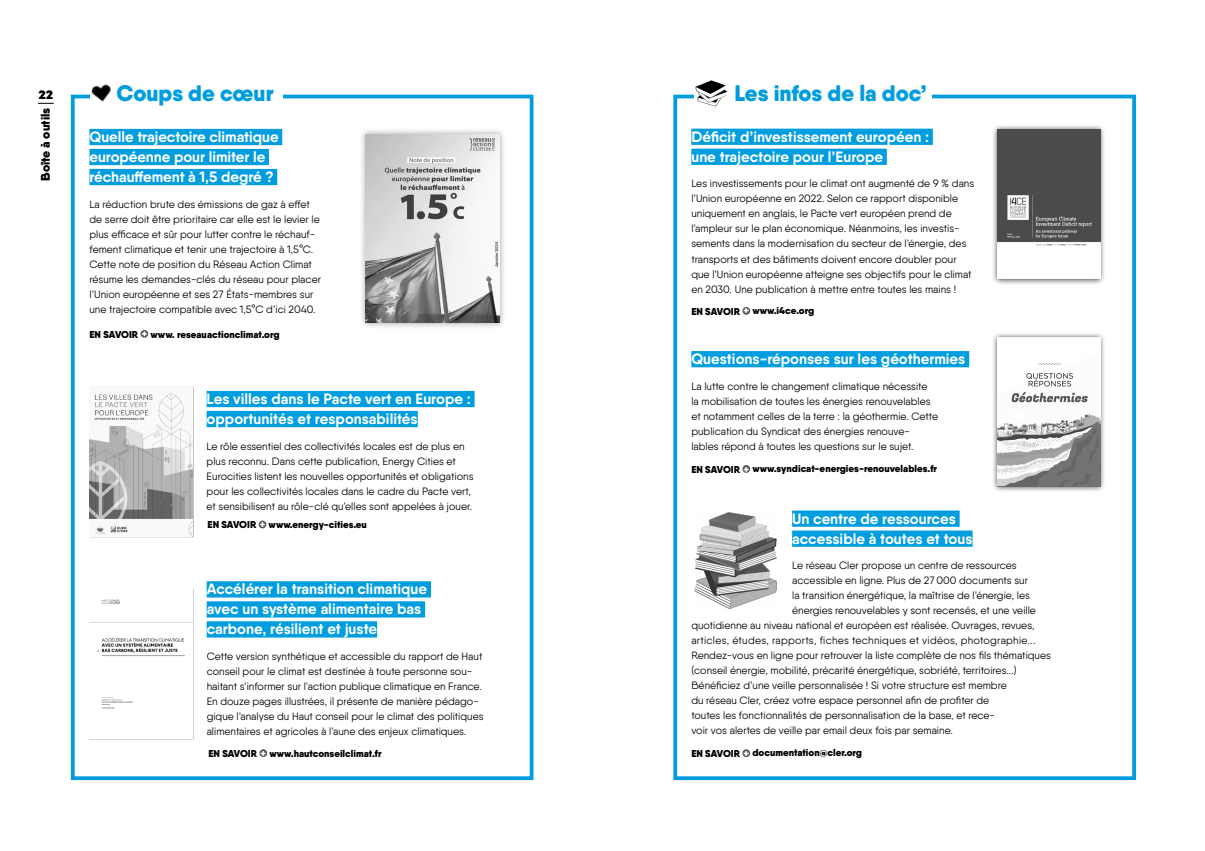
<style>
.page{position:relative;width:1205px;height:851px;background:#fff}
.page>*{position:absolute;margin:0;border:0;box-sizing:border-box;transform-origin:0 0}
.t1{font:900 22.5px "Qanelas Soft";color:#009ddf}
.t2{font:700 15px/20px "Qanelas Soft";color:#fff}
.t3{font:900 12.5px "Qanelas Soft";color:#000}
.t4{font:800 12.5px "Campton";color:#000}
.t5{font:10.62px/15px "Qanelas Soft";color:#000}
.t6{font:10.62px "Qanelas Soft";letter-spacing:.025em;color:#000}
.t7{font:900 10px "Qanelas Soft";color:#000}
.s1{color:#fff}
</style>
<div class="page">
<div style="left:71px;top:95px;width:462px;height:685px;border:4px solid #009ddf"></div>
<div style="left:90px;top:71px;width:23px;height:41px;background:#fff"></div>
<div style="left:89px;top:129px;width:193px;height:16px;background:#009ddf"></div>
<div style="left:89px;top:149px;width:180px;height:16px;background:#009ddf"></div>
<div style="left:89px;top:169px;width:188px;height:16px;background:#009ddf"></div>
<div style="left:673px;top:95px;width:463px;height:685px;border:4px solid #009ddf"></div>
<svg style="left:38px;top:103px;width:16px;height:1px"></svg>
<div style="left:694px;top:75px;width:42px;height:37px;background:#fff"></div>
<svg style="left:695px;top:80px;width:32px;height:26px"></svg>
<div style="left:729px;top:83px;width:203px;height:23px;background:#fff"></div>
<div style="left:108px;top:83px;width:174px;height:31px;background:#fff"></div>
<img style="left:91px;top:84px;width:20px;height:18px">
<div style="left:358px;top:128px;width:149px;height:202px;background:#000;opacity:.35"></div>
<img style="left:365px;top:134px;width:134px;height:188px">
<svg style="left:140px;top:330px;width:8px;height:7px"></svg>
<svg style="left:142px;top:331px;width:5px;height:5px"></svg>
<div style="left:207px;top:391px;width:267px;height:16px;background:#009ddf"></div>
<div style="left:207px;top:411px;width:211px;height:16px;background:#009ddf"></div>
<div style="left:89px;top:386px;width:105px;height:152px;background:#000;opacity:.35"></div>
<img style="left:90px;top:387px;width:102px;height:149px">
<div style="left:691px;top:129px;width:242px;height:16px;background:#009ddf"></div>
<div style="left:691px;top:149px;width:196px;height:16px;background:#009ddf"></div>
<div style="left:742px;top:307px;width:8px;height:8px;background:#575756;border-radius:50%"></div>
<div style="left:991px;top:124px;width:115px;height:161px;background:#000;opacity:.75"></div>
<img style="left:997px;top:130px;width:103px;height:148px">
<div style="left:792px;top:510px;width:167px;height:16px;background:#009ddf"></div>
<div style="left:792px;top:530px;width:180px;height:16px;background:#009ddf"></div>
<div style="left:742px;top:749px;width:8px;height:8px;background:#575756;border-radius:50%"></div>
<img style="left:694px;top:512px;width:83px;height:96px">
<div style="left:207px;top:581px;width:224px;height:16px;background:#009ddf"></div>
<div style="left:207px;top:601px;width:218px;height:16px;background:#009ddf"></div>
<div style="left:207px;top:621px;width:170px;height:16px;background:#009ddf"></div>
<img style="left:90px;top:599px;width:102px;height:110px">
<div style="left:259px;top:520px;width:7px;height:8px;background:#575756;border-radius:50%"></div>
<div style="left:259px;top:749px;width:8px;height:8px;background:#575756;border-radius:50%"></div>
<div style="left:991px;top:331px;width:115px;height:161px;background:#000;opacity:.75"></div>
<img style="left:997px;top:337px;width:103px;height:149px">
<div style="left:691px;top:351px;width:278px;height:16px;background:#009ddf"></div>
<div style="left:742px;top:465px;width:8px;height:7px;background:#575756;border-radius:50%"></div>
<p class="t4" style="left:39px;top:86px;width:16px">22</p>
<h1 class="t1" style="left:117px;top:79px;width:158px">Coups de cœur</h1>
<h1 class="t1" style="left:734px;top:79px;width:194px">Les infos de la doc’</h1>
<p class="t3" style="left:37px;top:181px;width:75px;rotate:-90deg">Boîte à outils</p>
<h2 class="t2" style="left:89px;top:127px;width:191px">Quelle trajectoire climatique européenne pour limiter le réchauffement à 1,5 degré ?</h2>
<p class="t5" style="left:89px;top:196px;width:233px">La réduction brute des émissions de gaz à effet de serre doit être prioritaire car elle est le levier le plus efficace et sûr pour lutter contre le réchauf&shy;fement climatique et tenir une trajectoire à 1,5°C.<br>Cette note de position du Réseau Action Climat résume les demandes-clés du réseau pour placer l’Union européenne et ses 27 États-membres sur une trajectoire compatible avec 1,5°C d’ici 2040.</p>
<p class="t7" style="left:89px;top:328px;width:192px">EN SAVOIR www. reseauactionclimat.org</p>
<h2 class="t2" style="left:207px;top:388px;width:266px">Les villes dans le Pacte vert en Europe : opportunités et responsabilités</h2>
<p class="t5" style="left:207px;top:438px;width:268px">Le rôle essentiel des collectivités locales est de plus en plus reconnu. Dans cette publication, Energy Cities et Eurocities listent les nouvelles opportunités et obligations pour les collectivités locales dans le cadre du Pacte vert, et sensibilisent au rôle-clé qu’elles sont appelées à jouer.</p>
<p class="t7" style="left:208px;top:518px;width:161px">EN SAVOIR <span class="s1">+</span> www.energy-cities.eu</p>
<h2 class="t2" style="left:207px;top:579px;width:222px">Accélérer la transition climatique avec un système alimentaire bas carbone, résilient et juste</h2>
<p class="t5" style="left:207px;top:648px;width:278px">Cette version synthétique et accessible du rapport de Haut conseil pour le climat est destinée à toute personne sou&shy;haitant s’informer sur l'action publique climatique en France.<br>En douze pages illustrées, il présente de manière pédago&shy;gique l’analyse du Haut conseil pour le climat des politiques alimentaires et agricoles à l’aune des enjeux climatiques.</p>
<p class="t7" style="left:208px;top:747px;width:175px">EN SAVOIR <span class="s1">+</span> www.hautconseilclimat.fr</p>
<h2 class="t2" style="left:691px;top:126px;width:239px">Déficit d’investissement européen : une trajectoire pour l’Europe</h2>
<p class="t5" style="left:691px;top:176px;width:284px">Les investissements pour le climat ont augmenté de 9 % dans l’Union européenne en 2022. Selon ce rapport disponible uniquement en anglais, le Pacte vert européen prend de l’ampleur sur le plan économique. Néanmoins, les investis&shy;sements dans la modernisation du secteur de l’énergie, des transports et des bâtiments doivent encore doubler pour que l’Union européenne atteigne ses objectifs pour le climat en 2030. Une publication à mettre entre toutes les mains !</p>
<p class="t7" style="left:691px;top:304px;width:124px">EN SAVOIR <span class="s1">+</span> www.i4ce.org</p>
<h2 class="t2" style="left:691px;top:349px;width:276px">Questions-réponses sur les géothermies</h2>
<p class="t5" style="left:691px;top:378px;width:248px">La lutte contre le changement climatique nécessite<br>la mobilisation de toutes les énergies renouvelables et notamment celles de la terre : la géothermie. Cette publication du Syndicat des énergies renouve&shy;lables répond à toutes les questions sur le sujet.</p>
<p class="t7" style="left:691px;top:462px;width:247px">EN SAVOIR <span class="s1">+</span> www.syndicat-energies-renouvelables.fr</p>
<h2 class="t2" style="left:792px;top:508px;width:182px">Un centre de ressources accessible à toutes et tous</h2>
<p class="t5" style="left:792px;top:558px;width:226px">Le réseau Cler propose un centre de ressources</p>
<p class="t5" style="left:792px;top:573px;width:237px">accessible en ligne. Plus de 27 000 documents sur</p>
<p class="t5" style="left:792px;top:588px;width:239px">la transition énergétique, la maîtrise de l’énergie, les</p>
<p class="t5" style="left:792px;top:603px;width:245px">énergies renouvelables y sont recensés, et une veille</p>
<p class="t5" style="left:691px;top:618px;width:345px">quotidienne au niveau national et européen est réalisée. Ouvrages, revues,</p>
<p class="t6" style="left:691px;top:634px;width:346px">articles, études, rapports, fiches techniques et vidéos, photographie...</p>
<p class="t5" style="left:691px;top:648px;width:361px">Rendez-vous en ligne pour retrouver la liste complète de nos fils thématiques</p>
<p class="t5" style="left:691px;top:663px;width:327px">(conseil énergie, mobilité, précarité énergétique, sobriété, territoires...)</p>
<p class="t5" style="left:691px;top:678px;width:317px">Bénéficiez d’une veille personnalisée ! Si votre structure est membre</p>
<p class="t5" style="left:691px;top:693px;width:299px">du réseau Cler, créez votre espace personnel afin de profiter de</p>
<p class="t5" style="left:691px;top:708px;width:305px">toutes les fonctionnalités de personnalisation de la base, et rece-</p>
<p class="t5" style="left:691px;top:723px;width:263px">voir vos alertes de veille par email deux fois par semaine.</p>
<p class="t7" style="left:691px;top:746px;width:172px">EN SAVOIR <span class="s1">+</span> documentation@cler.org</p>
</div>
